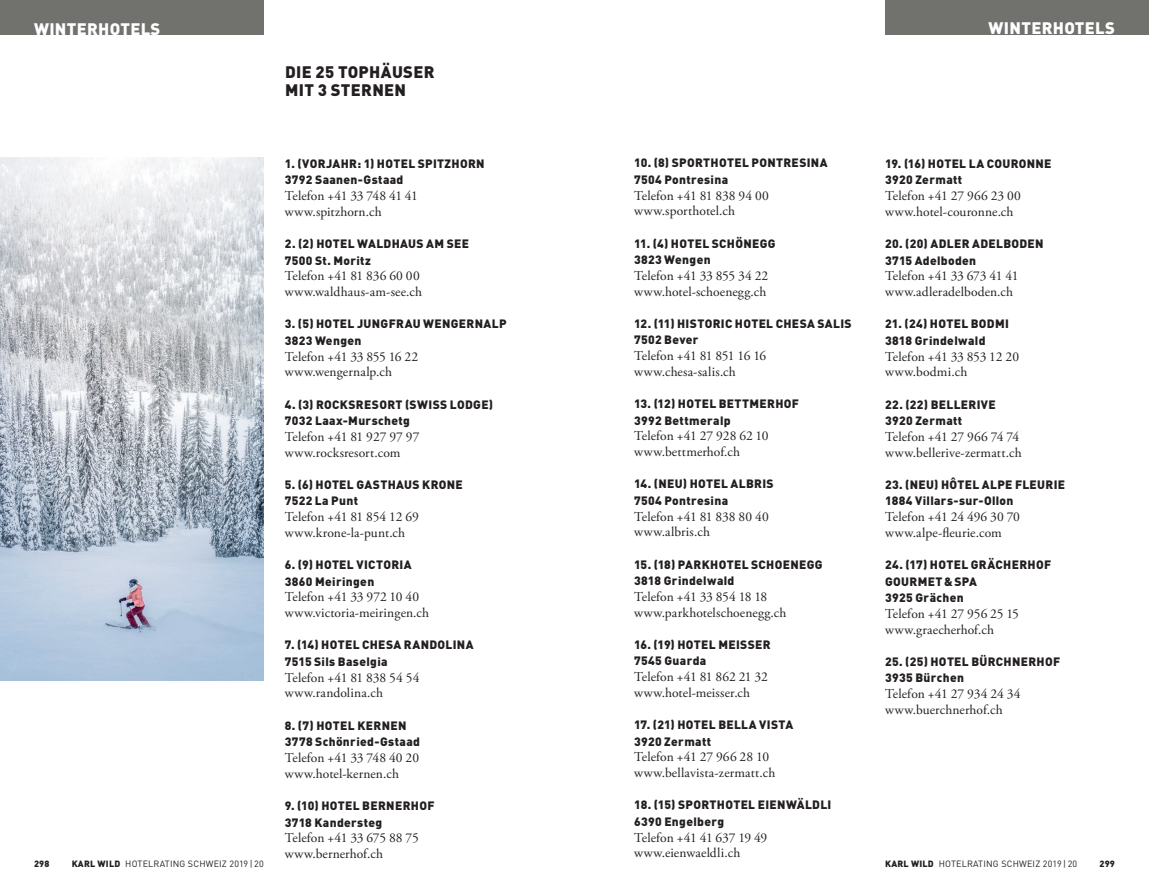
<style>
.page{position:relative;width:1149px;height:893px;background:#fff}
.page>*{position:absolute;margin:0;border:0;box-sizing:border-box;transform-origin:0 0}
.Hotelname{font:900 16.5px/18px "DIN";letter-spacing:.02em;color:#231f20}
.Rubriktitel{font:900 16.5px "DIN";letter-spacing:.02em;color:#fff}
.Adresse{font:13.5px "Adobe Garamond Pro";letter-spacing:.005em;color:#231f20}
.Adresse-2{font:13.5px "Adobe Garamond Pro";letter-spacing:-.015em;color:#231f20}
.Adresse-3{font:13.5px "Adobe Garamond Pro";letter-spacing:-.025em;color:#231f20}
.Hotelname-2{font:900 12px/16.5px "DIN";letter-spacing:.03em;color:#231f20}
.t1{font:9px "DIN";letter-spacing:.02em;color:#231f20}
.t2{font:900 9px "DIN";letter-spacing:.02em;color:#231f20}
.s1{font-weight:900}
</style>
<div class="page">
<img style="left:0;top:157px;width:264px;height:524px">
<div style="left:0;top:0;width:264px;height:35px;background:#71716e"></div>
<div style="left:884px;top:0;width:264px;height:34px;background:#71716e"></div>
<p class="Rubriktitel" style="left:34px;top:18px;width:128px">WINTERHOTELS</p>
<p class="Hotelname" style="left:285px;top:62px;width:151px">DIE 25 TOPHÄUSER<br>MIT 3 STERNEN</p>
<p class="Rubriktitel" style="left:988px;top:17px;width:128px">WINTERHOTELS</p>
<p class="Hotelname-2" style="left:634px;top:154px;width:195px">10. (8) SPORTHOTEL PONTRESINA</p>
<p class="Hotelname-2" style="left:634px;top:171px;width:95px">7504 Pontresina</p>
<p class="Adresse" style="left:634px;top:187px;width:136px">Telefon +41 81 838 94 00</p>
<p class="Adresse" style="left:634px;top:203px;width:102px">www.sporthotel.ch</p>
<p class="Hotelname-2" style="left:634px;top:234px;width:143px">11. (4) HOTEL SCHÖNEGG</p>
<p class="Hotelname-2" style="left:634px;top:251px;width:78px">3823 Wengen</p>
<p class="Adresse" style="left:634px;top:267px;width:136px">Telefon +41 33 855 34 22</p>
<p class="Adresse" style="left:634px;top:283px;width:134px">www.hotel-schoenegg.ch</p>
<p class="Hotelname-2" style="left:634px;top:315px;width:219px">12. (11) HISTORIC HOTEL CHESA SALIS</p>
<p class="Hotelname-2" style="left:634px;top:331px;width:66px">7502 Bever</p>
<p class="Adresse-3" style="left:634px;top:348px;width:134px">Telefon +41 81 851 16 16</p>
<p class="Adresse" style="left:634px;top:363px;width:103px">www.chesa-salis.ch</p>
<p class="Hotelname-2" style="left:634px;top:395px;width:166px">13. (12) HOTEL BETTMERHOF</p>
<p class="Hotelname-2" style="left:634px;top:411px;width:98px">3992 Bettmeralp</p>
<p class="Adresse" style="left:634px;top:428px;width:136px">Telefon +41 27 928 62 10</p>
<p class="Adresse" style="left:634px;top:444px;width:108px">www.bettmerhof.ch</p>
<p class="Hotelname-2" style="left:634px;top:475px;width:141px">14. (NEU) HOTEL ALBRIS</p>
<p class="Hotelname-2" style="left:634px;top:492px;width:95px">7504 Pontresina</p>
<p class="Adresse" style="left:634px;top:508px;width:136px">Telefon +41 81 838 80 40</p>
<p class="Adresse" style="left:634px;top:524px;width:77px">www.albris.ch</p>
<p class="Hotelname-2" style="left:634px;top:555px;width:190px">15. (18) PARKHOTEL SCHOENEGG</p>
<p class="Hotelname-2" style="left:634px;top:572px;width:102px">3818 Grindelwald</p>
<p class="Adresse-2" style="left:634px;top:588px;width:135px">Telefon +41 33 854 18 18</p>
<p class="Adresse" style="left:634px;top:604px;width:154px">www.parkhotelschoenegg.ch</p>
<p class="Hotelname-2" style="left:634px;top:636px;width:138px">16. (19) HOTEL MEISSER</p>
<p class="Hotelname-2" style="left:634px;top:652px;width:74px">7545 Guarda</p>
<p class="Adresse" style="left:634px;top:669px;width:135px">Telefon +41 81 862 21 32</p>
<p class="Adresse" style="left:634px;top:684px;width:118px">www.hotel-meisser.ch</p>
<p class="Hotelname-2" style="left:634px;top:716px;width:161px">17. (21) HOTEL BELLA VISTA</p>
<p class="Hotelname-2" style="left:634px;top:732px;width:79px">3920 Zermatt</p>
<p class="Adresse" style="left:634px;top:749px;width:136px">Telefon +41 27 966 28 10</p>
<p class="Adresse" style="left:634px;top:765px;width:143px">www.bellavista-zermatt.ch</p>
<p class="Hotelname-2" style="left:634px;top:796px;width:199px">18. (15) SPORTHOTEL EIENWÄLDLI</p>
<p class="Hotelname-2" style="left:634px;top:813px;width:92px">6390 Engelberg</p>
<p class="Adresse" style="left:634px;top:829px;width:135px">Telefon +41 41 637 19 49</p>
<p class="Adresse" style="left:634px;top:845px;width:108px">www.eienwaeldli.ch</p>
<p class="Hotelname-2" style="left:285px;top:155px;width:201px">1. (VORJAHR: 1) HOTEL SPITZHORN</p>
<p class="Hotelname-2" style="left:285px;top:171px;width:120px">3792 Saanen-Gstaad</p>
<p class="Adresse-2" style="left:285px;top:188px;width:135px">Telefon +41 33 748 41 41</p>
<p class="Adresse" style="left:285px;top:204px;width:98px">www.spitzhorn.ch</p>
<p class="Hotelname-2" style="left:285px;top:235px;width:186px">2. (2) HOTEL WALDHAUS AM SEE</p>
<p class="Hotelname-2" style="left:285px;top:251px;width:88px">7500 St. Moritz</p>
<p class="Adresse" style="left:285px;top:268px;width:136px">Telefon +41 81 836 60 00</p>
<p class="Adresse" style="left:285px;top:284px;width:139px">www.waldhaus-am-see.ch</p>
<p class="Hotelname-2" style="left:285px;top:315px;width:223px">3. (5) HOTEL JUNGFRAU WENGERNALP</p>
<p class="Hotelname-2" style="left:285px;top:332px;width:78px">3823 Wengen</p>
<p class="Adresse-2" style="left:285px;top:348px;width:135px">Telefon +41 33 855 16 22</p>
<p class="Adresse" style="left:285px;top:364px;width:109px">www.wengernalp.ch</p>
<p class="Hotelname-2" style="left:285px;top:395px;width:210px">4. (3) ROCKSRESORT (SWISS LODGE)</p>
<p class="Hotelname-2" style="left:285px;top:412px;width:127px">7032 Laax-Murschetg</p>
<p class="Adresse" style="left:285px;top:429px;width:136px">Telefon +41 81 927 97 97</p>
<p class="Adresse" style="left:285px;top:444px;width:117px">www.rocksresort.com</p>
<p class="Hotelname-2" style="left:285px;top:476px;width:179px">5. (6) HOTEL GASTHAUS KRONE</p>
<p class="Hotelname-2" style="left:285px;top:492px;width:75px">7522 La Punt</p>
<p class="Adresse" style="left:285px;top:509px;width:135px">Telefon +41 81 854 12 69</p>
<p class="Adresse" style="left:285px;top:525px;width:122px">www.krone-la-punt.ch</p>
<p class="Hotelname-2" style="left:285px;top:556px;width:128px">6. (9) HOTEL VICTORIA</p>
<p class="Hotelname-2" style="left:285px;top:572px;width:91px">3860 Meiringen</p>
<p class="Adresse" style="left:285px;top:589px;width:136px">Telefon +41 33 972 10 40</p>
<p class="Adresse" style="left:285px;top:605px;width:146px">www.victoria-meiringen.ch</p>
<p class="Hotelname-2" style="left:285px;top:636px;width:190px">7. (14) HOTEL CHESA RANDOLINA</p>
<p class="Hotelname-2" style="left:285px;top:653px;width:104px">7515 Sils Baselgia</p>
<p class="Adresse" style="left:285px;top:669px;width:136px">Telefon +41 81 838 54 54</p>
<p class="Adresse" style="left:285px;top:685px;width:100px">www.randolina.ch</p>
<p class="Hotelname-2" style="left:285px;top:716px;width:123px">8. (7) HOTEL KERNEN</p>
<p class="Hotelname-2" style="left:285px;top:733px;width:137px">3778 Schönried-Gstaad</p>
<p class="Adresse" style="left:285px;top:750px;width:136px">Telefon +41 33 748 40 20</p>
<p class="Adresse" style="left:285px;top:765px;width:116px">www.hotel-kernen.ch</p>
<p class="Hotelname-2" style="left:285px;top:797px;width:151px">9. (10) HOTEL BERNERHOF</p>
<p class="Hotelname-2" style="left:285px;top:813px;width:99px">3718 Kandersteg</p>
<p class="Adresse" style="left:285px;top:830px;width:135px">Telefon +41 33 675 88 75</p>
<p class="Adresse" style="left:285px;top:846px;width:100px">www.bernerhof.ch</p>
<p class="Hotelname-2" style="left:884px;top:155px;width:168px">19. (16) HOTEL LA COURONNE</p>
<p class="Hotelname-2" style="left:884px;top:171px;width:79px">3920 Zermatt</p>
<p class="Adresse" style="left:884px;top:188px;width:137px">Telefon +41 27 966 23 00</p>
<p class="Adresse" style="left:884px;top:204px;width:130px">www.hotel-couronne.ch</p>
<p class="Hotelname-2" style="left:884px;top:235px;width:160px">20. (20) ADLER ADELBODEN</p>
<p class="Hotelname-2" style="left:884px;top:251px;width:93px">3715 Adelboden</p>
<p class="Adresse-2" style="left:884px;top:268px;width:135px">Telefon +41 33 673 41 41</p>
<p class="Adresse" style="left:884px;top:284px;width:129px">www.adleradelboden.ch</p>
<p class="Hotelname-2" style="left:884px;top:315px;width:125px">21. (24) HOTEL BODMI</p>
<p class="Hotelname-2" style="left:884px;top:332px;width:102px">3818 Grindelwald</p>
<p class="Adresse" style="left:884px;top:348px;width:135px">Telefon +41 33 853 12 20</p>
<p class="Adresse" style="left:884px;top:364px;width:84px">www.bodmi.ch</p>
<p class="Hotelname-2" style="left:884px;top:395px;width:112px">22. (22) BELLERIVE</p>
<p class="Hotelname-2" style="left:884px;top:412px;width:79px">3920 Zermatt</p>
<p class="Adresse" style="left:884px;top:429px;width:135px">Telefon +41 27 966 74 74</p>
<p class="Adresse" style="left:884px;top:444px;width:138px">www.bellerive-zermatt.ch</p>
<p class="Hotelname-2" style="left:884px;top:476px;width:181px">23. (NEU) HÔTEL ALPE FLEURIE</p>
<p class="Hotelname-2" style="left:884px;top:492px;width:130px">1884 Villars-sur-Ollon</p>
<p class="Adresse" style="left:884px;top:509px;width:136px">Telefon +41 24 496 30 70</p>
<p class="Adresse" style="left:884px;top:525px;width:118px">www.alpe-fleurie.com</p>
<p class="Hotelname-2" style="left:884px;top:556px;width:167px">24. (17) HOTEL GRÄCHERHOF<br>GOURMET &amp; SPA</p>
<p class="Hotelname-2" style="left:884px;top:589px;width:80px">3925 Grächen</p>
<p class="Adresse" style="left:884px;top:606px;width:135px">Telefon +41 27 956 25 15</p>
<p class="Adresse" style="left:884px;top:621px;width:110px">www.graecherhof.ch</p>
<p class="Hotelname-2" style="left:884px;top:653px;width:176px">25. (25) HOTEL BÜRCHNERHOF</p>
<p class="Hotelname-2" style="left:884px;top:669px;width:80px">3935 Bürchen</p>
<p class="Adresse" style="left:884px;top:686px;width:137px">Telefon +41 27 934 24 34</p>
<p class="Adresse" style="left:884px;top:702px;width:119px">www.buerchnerhof.ch</p>
<p class="t2" style="left:34px;top:857px;width:17px">298</p>
<p class="t1" style="left:72px;top:858px;width:193px"><span class="s1">KARL WILD</span> HOTELRATING SCHWEIZ 2019 | 20</p>
<p class="t1" style="left:884px;top:858px;width:193px"><span class="s1">KARL WILD</span> HOTELRATING SCHWEIZ 2019 | 20</p>
<p class="t2" style="left:1099px;top:857px;width:17px">299</p>
</div>
